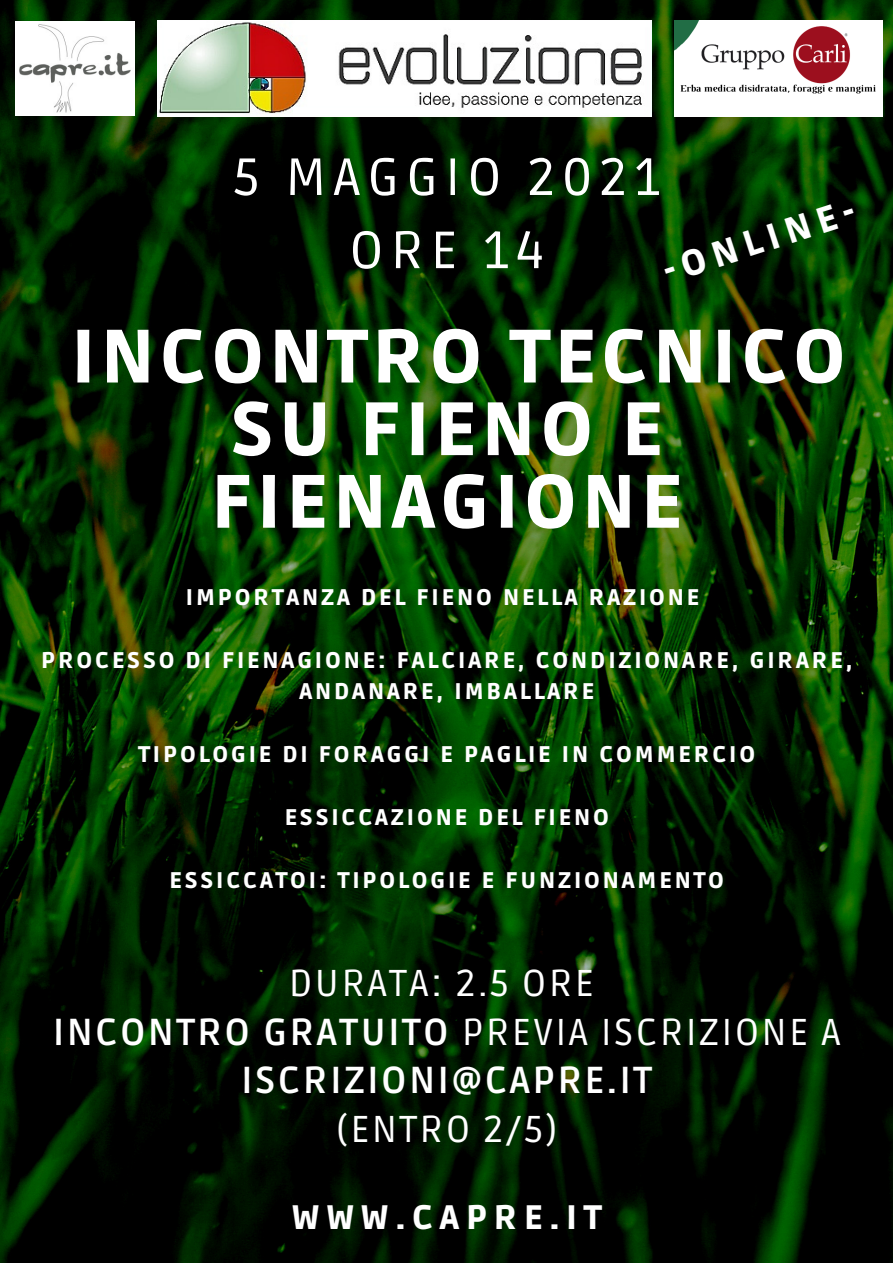
<style>
.page{position:relative;width:893px;height:1263px;background:#fff}
.page>*{position:absolute;margin:0;border:0;box-sizing:border-box;transform-origin:0 0}
.t1{font:900 75px/72.6px "Ruda";letter-spacing:.07em;color:#fff;text-align:center}
.t2{font:52.5px "Ruda";letter-spacing:.13em;color:#fff}
.t3{font:700 37.5px/48.4px "Ruda";letter-spacing:.06em;color:#fff;text-align:center}
.t4{font:37.5px "Ruda";letter-spacing:.06em;color:#fff}
.t5{font:900 36px "Ruda";color:#fff}
.t6{font:900 33.75px "Ruda";letter-spacing:.205em;color:#fff}
.t7{font:900 22.5px/31.5px "Ruda";letter-spacing:.13em;color:#fff;text-align:center}
.s1{font-weight:400}
</style>
<div class="page">
<img style="left:0;top:0;width:893px;height:1263px">
<img style="left:674px;top:21px;width:208px;height:95px">
<img style="left:16px;top:22px;width:118px;height:93px">
<img style="left:158px;top:21px;width:494px;height:95px">
<p class="t2" style="left:233px;top:147px;width:429px">5 MAGGIO 2021</p>
<p class="t2" style="left:349px;top:220px;width:197px">ORE 14</p>
<p class="t5" style="left:658px;top:252px;width:200px;rotate:-18deg">-ONLINE-</p>
<p class="t1" style="left:71px;top:323px;width:776px">INCONTRO TECNICO<br>SU FIENO E<br>FIENAGIONE</p>
<p class="t7" style="left:186px;top:582px;width:515px">IMPORTANZA DEL FIENO NELLA RAZIONE</p>
<p class="t7" style="left:41px;top:645px;width:812px">PROCESSO DI FIENAGIONE: FALCIARE, CONDIZIONARE, GIRARE,<br>ANDANARE, IMBALLARE</p>
<p class="t7" style="left:138px;top:739px;width:618px">TIPOLOGIE DI FORAGGI E PAGLIE IN COMMERCIO</p>
<p class="t7" style="left:285px;top:802px;width:326px">ESSICCAZIONE DEL FIENO</p>
<p class="t7" style="left:169px;top:865px;width:556px">ESSICCATOI: TIPOLOGIE E FUNZIONAMENTO</p>
<p class="t4" style="left:289px;top:962px;width:307px">DURATA: 2.5 ORE</p>
<p class="t3" style="left:53px;top:1009px;width:789px">INCONTRO GRATUITO <span class="s1">PREVIA ISCRIZIONE A<br></span>ISCRIZIONI@CAPRE.IT</p>
<p class="t4" style="left:336px;top:1107px;width:223px">(ENTRO 2/5)</p>
<p class="t6" style="left:292px;top:1198px;width:311px">WWW.CAPRE.IT</p>
</div>
